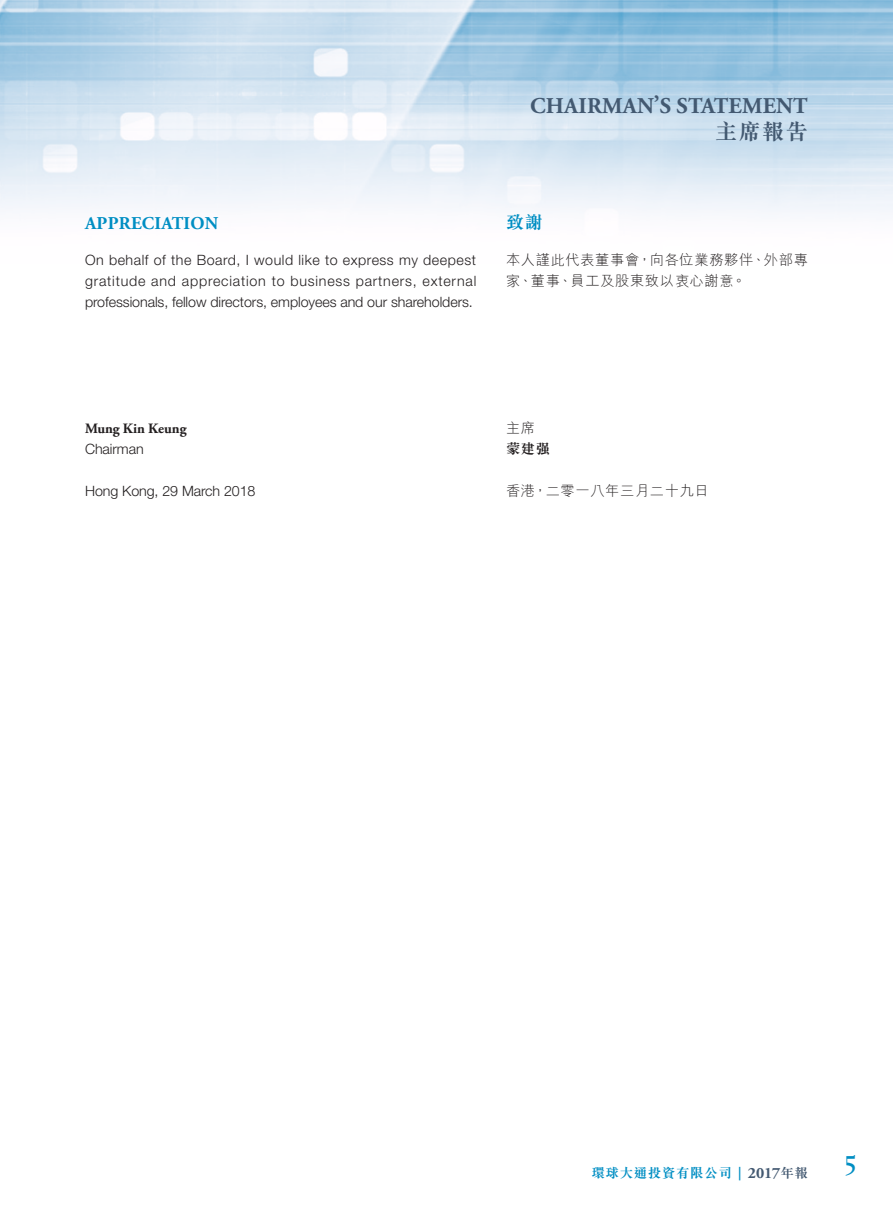
<style>
.page{position:relative;width:893px;height:1212px;background:#fff}
.page>*{position:absolute;margin:0;border:0;box-sizing:border-box;transform-origin:0 0}
.t1{font:700 27px "Electra LT Std";color:#008ec3}
.t2{font:700 22.5px "Adobe Garamond Pro";letter-spacing:.01em;color:#435971}
.t3{font:700 22.5px "M Sung HK";color:#435971}
.Heading_1{font:700 18px "Adobe Garamond Pro";letter-spacing:.015em;color:#008ec3}
.C_Heading_1{font:700 18px "M Sung HK";color:#008ec3}
.Body_Text{font:300 14.25px/21px "Helvetica Neue LT Std";letter-spacing:-.005em;color:#231f20;text-align:justify}
.Body_Text-2{font:300 14.25px/21px "M Hei HK";letter-spacing:.045em;color:#231f20}
.Body_Text-3{font:700 14.25px "Adobe Garamond Pro";letter-spacing:-.005em;color:#231f20}
.Body_Text-4{font:700 14.25px "M Sung HK";color:#231f20}
.t4{font:700 13.5px "M Sung HK";letter-spacing:.045em;color:#008ec3}
.s1{font-family:"Adobe Garamond Pro"}
.s2{font-family:"Adobe Garamond Pro";font-size:15.75px;color:#435971}
.s3{color:#435971}
</style>
<div class="page">
<img style="left:0;top:0;width:893px;height:212px">
<p class="Heading_1" style="left:85px;top:212px;width:135px">APPRECIATION</p>
<p class="Body_Text" style="left:85px;top:249px;width:393px">On behalf of the Board, I would like to express my deepest gratitude and appreciation to business partners, external professionals, fellow directors, employees and our shareholders.</p>
<p class="t2" style="left:530px;top:92px;width:279px">CHAIRMAN’S STATEMENT</p>
<p class="t3" style="left:715px;top:120px;width:95px">主席報告</p>
<p class="C_Heading_1" style="left:506px;top:213px;width:38px">致謝</p>
<p class="Body_Text-2" style="left:506px;top:249px;width:303px">本人謹此代表董事會，向各位業務夥伴、外部專家、董事、員工及股東致以衷心謝意。</p>
<p class="Body_Text-3" style="left:85px;top:420px;width:103px">Mung Kin Keung</p>
<p class="Body_Text" style="left:85px;top:438px;width:60px">Chairman</p>
<p class="Body_Text" style="left:85px;top:480px;width:172px">Hong Kong, 29 March 2018</p>
<p class="Body_Text-2" style="left:506px;top:417px;width:31px">主席</p>
<p class="Body_Text-4" style="left:506px;top:441px;width:46px">蒙建强</p>
<p class="Body_Text-2" style="left:506px;top:480px;width:204px">香港，二零一八年三月二十九日</p>
<p class="t4" style="left:591px;top:1166px;width:218px">環球大通投資有限公司 <span class="s1">|</span> <span class="s2">2017</span><span class="s3">年報</span></p>
<p class="t1" style="left:843px;top:1149px;width:16px">5</p>
</div>
